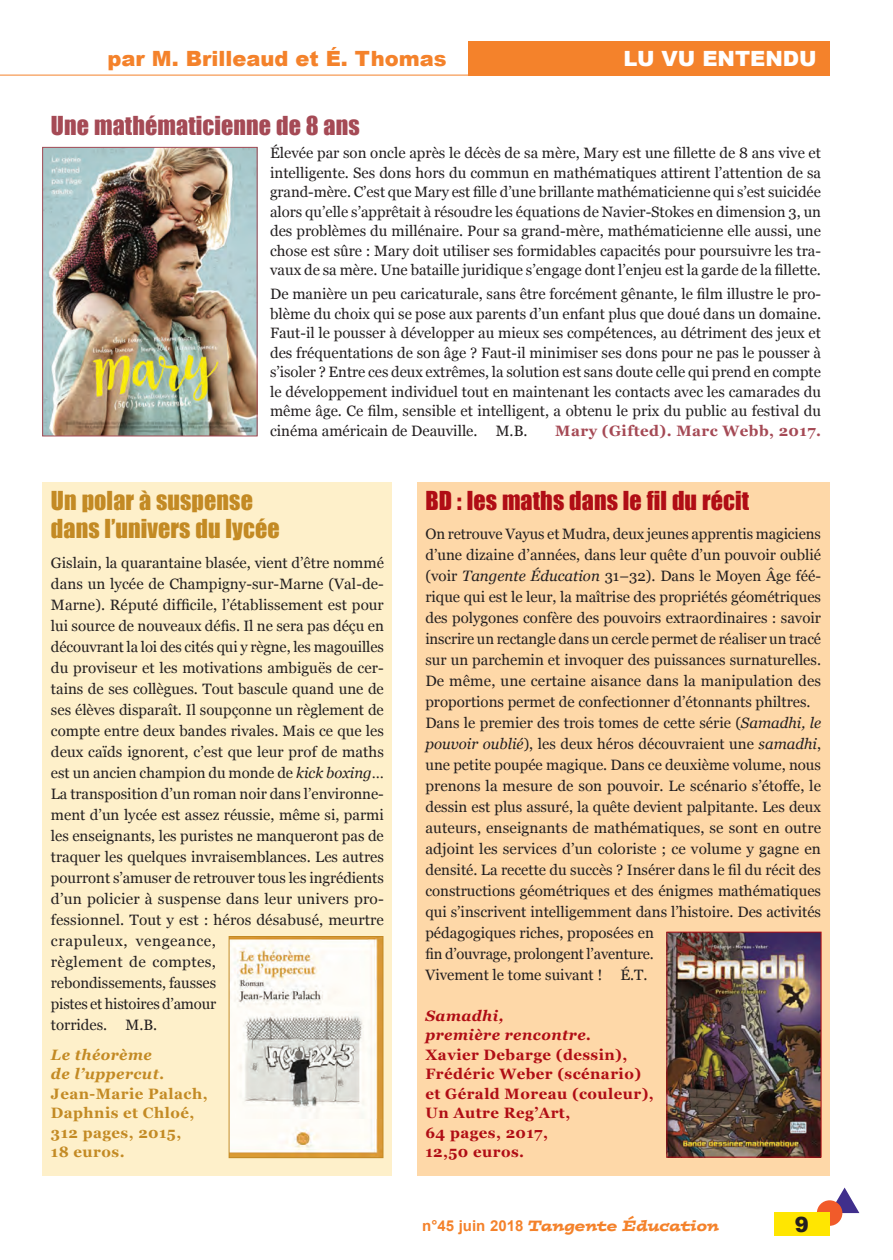
<style>
.page{position:relative;width:893px;height:1260px;background:#fff}
.page>*{position:absolute;margin:0;border:0;box-sizing:border-box;transform-origin:0 0}
.t1{font:24px/28.5px "Impact";letter-spacing:.005em;color:#c38a24}
.t2{font:24px "Impact";letter-spacing:.005em;color:#b00d15}
.t3{font:24px "Impact";letter-spacing:.005em;color:#a54a55}
.t4{font:900 21px "Arial";color:#f4822b}
.t5{font:900 21px "Arial";color:#fff}
.t6{font:900 21px "Arial";color:#231f20}
.t7{font:15px/21px "Georgia";color:#231f20}
.t8{font:700 15px/19.5px "Georgia";letter-spacing:.03em;color:#b00d15}
.t9{font:700 15px/19.5px "Georgia";letter-spacing:.03em;color:#c38a24}
.t10{font:italic 15px "Postino";color:#f4822b}
.t11{font:700 15px "Georgia";letter-spacing:.03em;color:#a54a55}
.t12{font:italic 700 15px/19.5px "Georgia";letter-spacing:.03em;color:#b00d15}
.t13{font:italic 700 15px/19.5px "Georgia";letter-spacing:.03em;color:#c38a24}
.s1{font-style:italic}
.s2{font-family:"Arial";font-weight:700;font-style:normal}
</style>
<div class="page">
<div style="left:417px;top:482px;width:412px;height:694px;background:#fed8a8"></div>
<div style="left:468px;top:41px;width:361px;height:34px;background:#f4822b"></div>
<hr style="left:0;top:75px;width:475px;height:1px;background:#f4822b">
<div style="left:42px;top:482px;width:350px;height:694px;background:#fef0ca"></div>
<img style="left:44px;top:149px;width:211px;height:285px">
<div style="left:42px;top:147px;width:215px;height:289px;border:1px solid #a54a55"></div>
<img style="left:231px;top:938px;width:150px;height:218px">
<div style="left:229px;top:936px;width:154px;height:222px;border:1px solid #c38a24"></div>
<img style="left:668px;top:934px;width:151px;height:221px">
<div style="left:666px;top:932px;width:155px;height:225px;border:1px solid #b00d15"></div>
<svg style="left:833px;top:1188px;width:26px;height:25px"></svg>
<div style="left:816px;top:1200px;width:26px;height:26px;background:#f15b2a;border-radius:50%"></div>
<div style="left:774px;top:1213px;width:55px;height:23px;background:#ffe601"></div>
<h2 class="t4" style="left:107px;top:43px;width:340px">par M. Brilleaud et É. Thomas</h2>
<h2 class="t5" style="left:623px;top:43px;width:195px">LU VU ENTENDU</h2>
<h1 class="t3" style="left:51px;top:107px;width:310px">Une mathématicienne de 8 ans</h1>
<p class="t7" style="left:270px;top:144px;width:552px;line-height:19.5px;text-align:justify">Élevée par son oncle après le décès de sa mère, Mary est une fillette de 8 ans vive et intelligente. Ses dons hors du commun en mathématiques attirent l’attention de sa grand-mère. C’est que Mary est fille d’une brillante mathématicienne qui s’est suicidée alors qu’elle s’apprêtait à résoudre les équations de Navier-Stokes en dimension 3, un des problèmes du millénaire. Pour sa grand-mère, mathématicienne elle aussi, une chose est sûre : Mary doit utiliser ses formidables capacités pour poursuivre les tra&shy;vaux de sa mère. Une bataille juridique s’engage dont l’enjeu est la garde de la fillette.</p>
<p class="t7" style="left:270px;top:284px;width:552px;line-height:19.5px;text-align:justify">De manière un peu caricaturale, sans être forcément gênante, le film illustre le pro&shy;blème du choix qui se pose aux parents d’un enfant plus que doué dans un domaine.<br>Faut-il le pousser à développer au mieux ses compétences, au détriment des jeux et des fréquentations de son âge ? Faut-il minimiser ses dons pour ne pas le pousser à s’isoler ? Entre ces deux extrêmes, la solution est sans doute celle qui prend en compte le développement individuel tout en maintenant les contacts avec les camarades du même âge. Ce film, sensible et intelligent, a obtenu le prix du public au festival du cinéma américain de Deauville. M.B.</p>
<p class="t11" style="left:555px;top:421px;width:267px">Mary (Gifted). Marc Webb, 2017.</p>
<h1 class="t1" style="left:51px;top:485px;width:230px">Un polar à suspense dans l’univers du lycée</h1>
<p class="t7" style="left:51px;top:552px;width:334px">Gislain, la quarantaine blasée, vient d’être nommé dans un lycée de Champigny-sur-Marne (Val-de-Marne). Réputé difficile, l’établissement est pour lui source de nouveaux défis. Il ne sera pas déçu en découvrant la loi des cités qui y règne, les magouilles du proviseur et les motivations ambiguës de cer&shy;tains de ses collègues. Tout bascule quand une de ses élèves disparaît. Il soupçonne un règlement de compte entre deux bandes rivales. Mais ce que les deux caïds ignorent, c’est que leur prof de maths est un ancien champion du monde de <span class="s1">kick boxing</span>… La transposition d’un roman noir dans l’environne&shy;ment d’un lycée est assez réussie, même si, parmi les enseignants, les puristes ne manqueront pas de traquer les quelques invraisemblances. Les autres pourront s’amuser de retrouver tous les ingrédients d’un policier à suspense dans leur univers pro&shy;fessionnel. Tout y est : héros désabusé, meurtre crapuleux, vengeance,<br>règlement de comptes,<br>rebondissements, fausses<br>pistes et histoires d’amour<br>torrides. M.B.</p>
<p class="t13" style="left:51px;top:1045px;width:115px">Le théorème de l’uppercut.</p>
<p class="t9" style="left:51px;top:1084px;width:158px">Jean-Marie Palach,<br>Daphnis et Chloé,<br>312 pages, 2015,<br>18 euros.</p>
<h1 class="t2" style="left:425px;top:482px;width:325px">BD : les maths dans le fil du récit</h1>
<p class="t7" style="left:425px;top:524px;width:397px">On retrouve Vayus et Mudra, deux jeunes apprentis magiciens d’une dizaine d’années, dans leur quête d’un pouvoir oublié (voir <span class="s1">Tangente Éducation</span> 31–32). Dans le Moyen Âge féé&shy;rique qui est le leur, la maîtrise des propriétés géométriques des polygones confère des pouvoirs extraordinaires : savoir inscrire un rectangle dans un cercle permet de réaliser un tracé sur un parchemin et invoquer des puissances surnaturelles.<br>De même, une certaine aisance dans la manipulation des proportions permet de confectionner d’étonnants philtres.<br>Dans le premier des trois tomes de cette série (<span class="s1">Samadhi, le pouvoir oublié</span>), les deux héros découvraient une <span class="s1">samadhi</span>, une petite poupée magique. Dans ce deuxième volume, nous prenons la mesure de son pouvoir. Le scénario s’étoffe, le dessin est plus assuré, la quête devient palpitante. Les deux auteurs, enseignants de mathématiques, se sont en outre adjoint les services d’un coloriste ; ce volume y gagne en densité. La recette du succès ? Insérer dans le fil du récit des constructions géométriques et des énigmes mathématiques qui s’inscrivent intelligemment dans l’histoire. Des activités pédagogiques riches, proposées en<br>fin d’ouvrage, prolongent l’aventure.<br>Vivement le tome suivant ! É.T.</p>
<p class="t12" style="left:425px;top:1006px;width:167px">Samadhi,<br>première rencontre.</p>
<p class="t8" style="left:425px;top:1045px;width:230px">Xavier Debarge (dessin),<br>Frédéric Weber (scénario) et Gérald Moreau (couleur),<br>Un Autre Reg’Art,<br>64 pages, 2017,<br>12,50 euros.</p>
<p class="t10" style="left:422px;top:1216px;width:298px"><span class="s2">n°45 juin 2018</span> Tangente éducation</p>
<h2 class="t6" style="left:794px;top:1209px;width:16px">9</h2>
</div>
